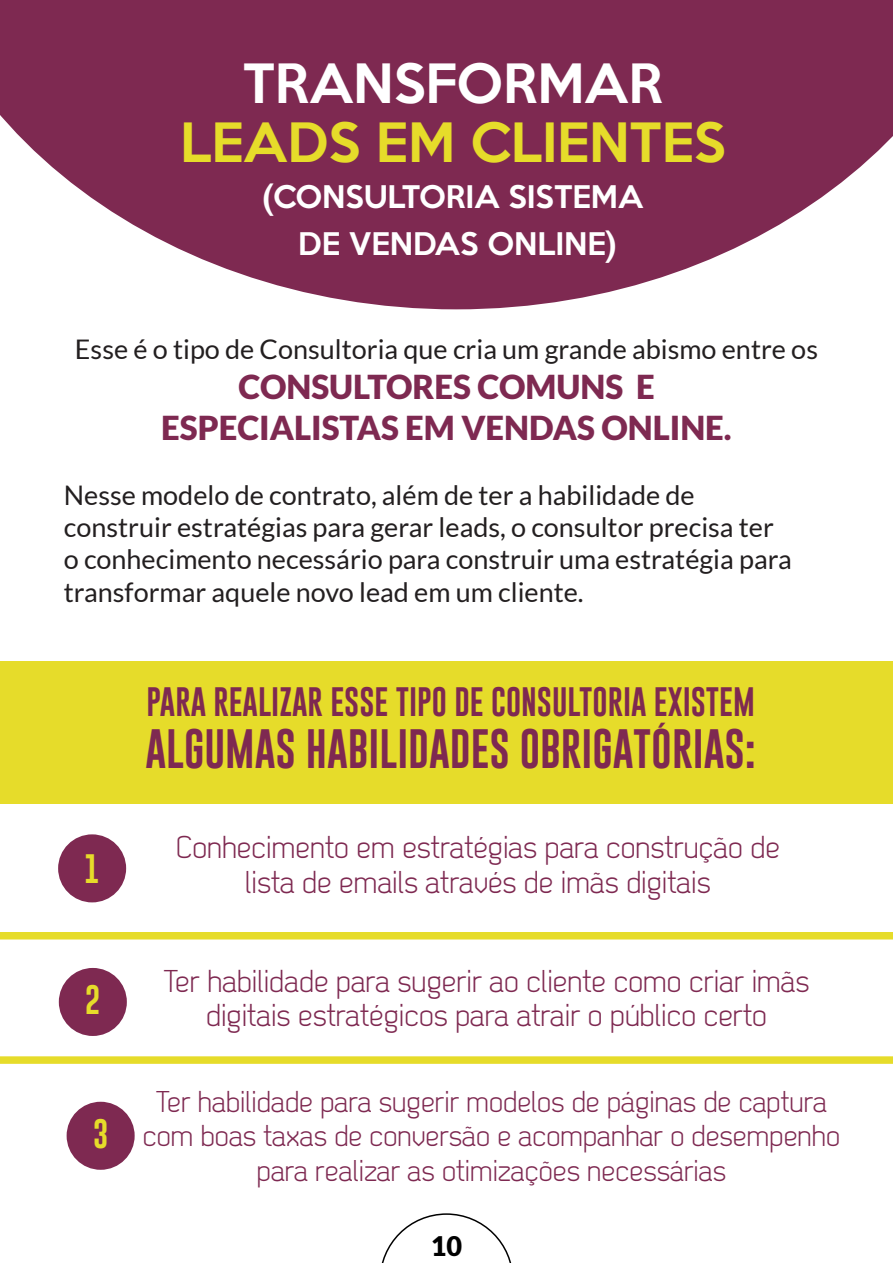
<style>
.page{position:relative;width:893px;height:1263px;background:#fff}
.page>*{position:absolute;margin:0;border:0;box-sizing:border-box;transform-origin:0 0}
.t1{font:500 49.5px "Keep Calm";color:#e6dc2a}
.t2{font:500 49.5px "Keep Calm";color:#fff}
.t3{font:40.5px "Gobold Lowplus";color:#7e2951}
.t4{font:900 33px "Lato";color:#7e2951}
.t5{font:31.5px/34.5px "Dekar";color:#7e2951;text-align:center}
.t6{font:30px/34.5px "Dekar";color:#7e2951;text-align:center}
.t7{font:30px "Gobold Lowplus";color:#7e2951}
.t8{font:30px "Gobold Lowplus";color:#e6dc2a}
.t9{font:500 28.5px "Keep Calm";color:#fff}
.t10{font:27px/32.4px "Lato";color:#231f20}
.t11{font:900 27px "Lato";color:#000}
</style>
<div class="page">
<svg style="left:381px;top:1213px;width:131px;height:50px"></svg>
<div style="left:0;top:661px;width:893px;height:143px;background:#e6dc2a"></div>
<svg style="left:0;top:0;width:893px;height:309px;fill:#7e2951"></svg>
<div style="left:58px;top:834px;width:68px;height:68px;background:#7e2951;border-radius:50%"></div>
<div style="left:67px;top:1102px;width:68px;height:68px;background:#7e2951;border-radius:50%"></div>
<svg style="left:0;top:932px;width:893px;height:132px"></svg>
<p class="t2" style="left:243px;top:41px;width:422px">TRANSFORMAR</p>
<p class="t1" style="left:180px;top:99px;width:547px">LEADS EM CLIENTES</p>
<p class="t9" style="left:262px;top:172px;width:382px">(CONSULTORIA SISTEMA</p>
<p class="t9" style="left:298px;top:219px;width:320px">DE VENDAS ONLINE)</p>
<p class="t10" style="left:75px;top:333px;width:745px">Esse é o tipo de Consultoria que cria um grande abismo entre os</p>
<p class="t4" style="left:238px;top:368px;width:418px">CONSULTORES COMUNS E</p>
<p class="t4" style="left:161px;top:408px;width:572px">ESPECIALISTAS EM VENDAS ONLINE.</p>
<p class="t10" style="left:64px;top:478px;width:729px">Nesse modelo de contrato, além de ter a habilidade de construir estratégias para gerar leads, o consultor precisa ter o conhecimento necessário para construir uma estratégia para transformar aquele novo lead em um cliente.</p>
<p class="t8" style="left:84px;top:849px;width:17px">1</p>
<p class="t8" style="left:85px;top:980px;width:17px">2</p>
<p class="t8" style="left:93px;top:1114px;width:17px">3</p>
<p class="t7" style="left:147px;top:682px;width:610px">PARA REALIZAR ESSE TIPO DE CONSULTORIA EXISTEM</p>
<p class="t3" style="left:145px;top:723px;width:612px">ALGUMAS HABILIDADES OBRIGATÓRIAS:</p>
<p class="t5" style="left:176px;top:831px;width:605px">Conhecimento em estratégias para construção de</p>
<p class="t5" style="left:245px;top:865px;width:467px">lista de emails através de imãs digitais</p>
<p class="t5" style="left:163px;top:964px;width:648px">Ter habilidade para sugerir ao cliente como criar imãs digitais estratégicos para atrair o público certo</p>
<p class="t6" style="left:143px;top:1085px;width:699px">Ter habilidade para sugerir modelos de páginas de captura com boas taxas de conversão e acompanhar o desempenho para realizar as otimizações necessárias</p>
<p class="t11" style="left:431px;top:1230px;width:33px">10</p>
</div>
